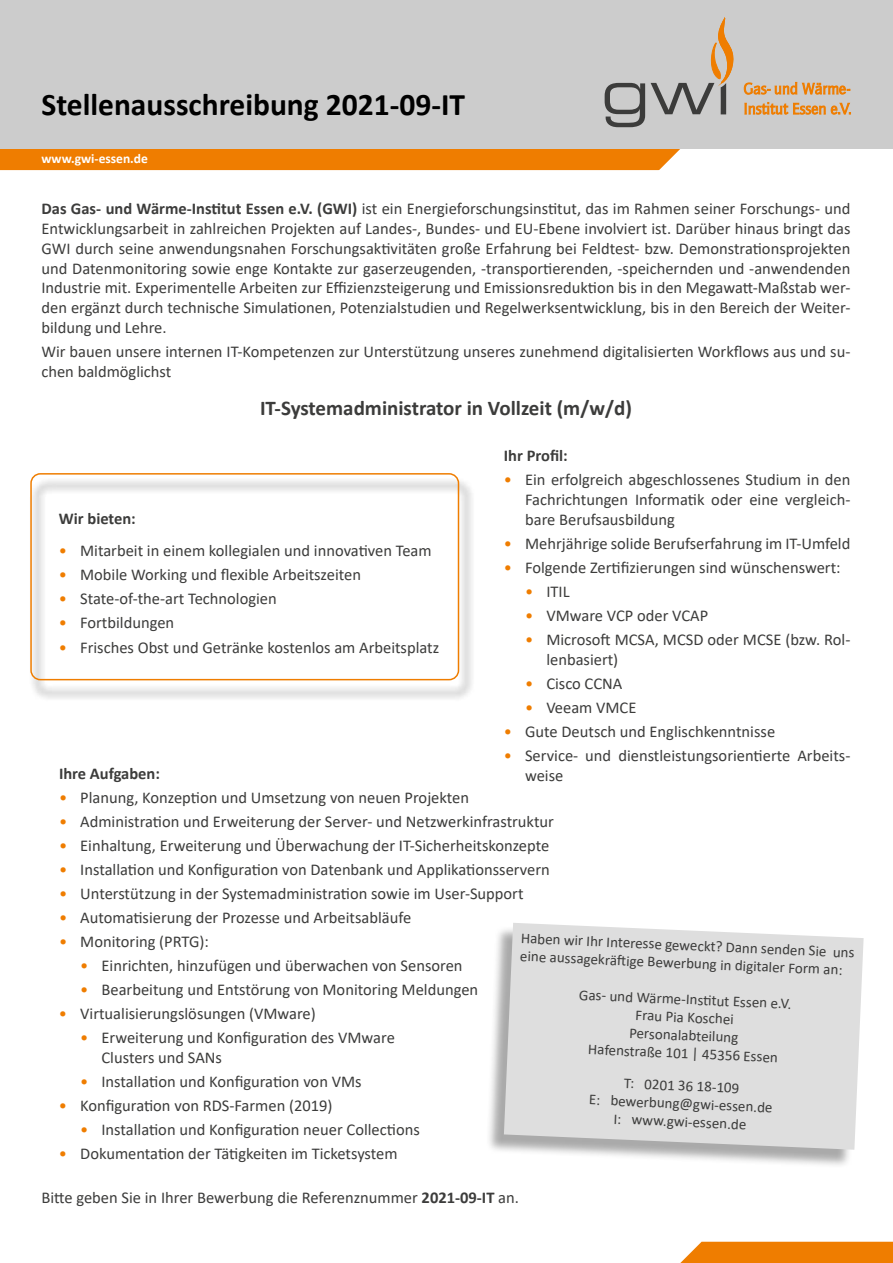
<style>
.page{position:relative;width:893px;height:1263px;background:#fff}
.page>*{position:absolute;margin:0;border:0;box-sizing:border-box;transform-origin:0 0}
.t1{font:700 31.5px "Calibri";color:#000}
.t2{font:700 21px "Calibri";color:#3c3c3b}
.t3{font:16.5px/19.8px "Calibri";color:#3c3c3b}
.t4{font:700 16.5px "Calibri";color:#3c3c3b}
.t5{font:15px/18px "Calibri";color:#3c3c3b;text-align:center}
.t6{font:700 13.5px "Calibri";color:#fff}
.s1{font-weight:700}
.s2{color:#ef7d00}
</style>
<div class="page">
<div style="left:0;top:0;width:893px;height:149px;background:#ccc"></div>
<div style="left:680px;top:1242px;width:213px;height:21px;background:#ef7d00"></div>
<svg style="left:0;top:17px;width:851px;height:154px"></svg>
<div style="left:486px;top:926px;width:375px;height:242px;background:#000;opacity:.34"></div>
<svg style="left:504px;top:923px;width:360px;height:227px;background:#dbdbdb"></svg>
<div style="left:29px;top:478px;width:446px;height:223px;background:#000;opacity:.75"></div>
<div style="left:30px;top:473px;width:429px;height:207px;border:2px solid #ef7d00;border-radius:9px"></div>
<h1 class="t1" style="left:41px;top:82px;width:425px">Stellenausschreibung 2021-09-IT</h1>
<p class="t6" style="left:41px;top:149px;width:108px">www.gwi-essen.de</p>
<p class="t3" style="left:41px;top:198px;width:810px;text-align:justify"><span class="s1">Das Gas- und Wärme-Institut Essen e.V. (GWI)</span> ist ein Energieforschungsinstitut, das im Rahmen seiner Forschungs- und Entwicklungsarbeit in zahlreichen Projekten auf Landes-, Bundes- und EU-Ebene involviert ist. Darüber hinaus bringt das GWI durch seine anwendungsnahen Forschungsaktivitäten große Erfahrung bei Feldtest- bzw. Demonstrationsprojekten und Datenmonitoring sowie enge Kontakte zur gaserzeugenden, -transportierenden, -speichernden und -anwendenden Industrie mit. Experimentelle Arbeiten zur Effizienzsteigerung und Emissionsreduktion bis in den Megawatt-Maßstab wer&shy;den ergänzt durch technische Simulationen, Potenzialstudien und Regelwerksentwicklung, bis in den Bereich der Weiter&shy;bildung und Lehre.</p>
<p class="t3" style="left:41px;top:341px;width:810px">Wir bauen unsere internen IT-Kompetenzen zur Unterstützung unseres zunehmend digitalisierten Workflows aus und su&shy;chen baldmöglichst</p>
<p class="t2" style="left:260px;top:393px;width:373px">IT-Systemadministrator in Vollzeit (m/w/d)</p>
<p class="t4" style="left:504px;top:444px;width:65px">Ihr Profil:</p>
<p class="t3" style="left:525px;top:469px;width:327px;text-align:justify;text-indent:-21px"><span class="s2">•</span> Ein erfolgreich abgeschlossenes Studium in den Fachrichtungen Informatik oder eine vergleich&shy;bare Berufsausbildung</p>
<p class="t3" style="left:504px;top:533px;width:348px"><span class="s2">•</span> Mehrjährige solide Berufserfahrung im IT-Umfeld</p>
<p class="t3" style="left:504px;top:557px;width:338px"><span class="s2">•</span> Folgende Zertifizierungen sind wünschenswert:</p>
<p class="t3" style="left:525px;top:581px;width:46px"><span class="s2">•</span> ITIL</p>
<p class="t3" style="left:525px;top:605px;width:185px"><span class="s2">•</span> VMware VCP oder VCAP</p>
<p class="t3" style="left:546px;top:629px;width:306px;text-indent:-21px"><span class="s2">•</span> Microsoft MCSA, MCSD oder MCSE (bzw. Rol&shy;lenbasiert)</p>
<p class="t3" style="left:525px;top:673px;width:99px"><span class="s2">•</span> Cisco CCNA</p>
<p class="t3" style="left:525px;top:697px;width:113px"><span class="s2">•</span> Veeam VMCE</p>
<p class="t3" style="left:504px;top:721px;width:273px"><span class="s2">•</span> Gute Deutsch und Englischkenntnisse</p>
<p class="t3" style="left:525px;top:745px;width:327px;text-indent:-21px"><span class="s2">•</span> Service- und dienstleistungsorientierte Arbeits&shy;weise</p>
<p class="t4" style="left:59px;top:507px;width:78px">Wir bieten:</p>
<p class="t3" style="left:59px;top:540px;width:374px"><span class="s2">•</span> Mitarbeit in einem kollegialen und innovativen Team</p>
<p class="t3" style="left:59px;top:564px;width:304px"><span class="s2">•</span> Mobile Working und flexible Arbeitszeiten</p>
<p class="t3" style="left:59px;top:589px;width:219px"><span class="s2">•</span> State-of-the-art Technologien</p>
<p class="t3" style="left:59px;top:613px;width:117px"><span class="s2">•</span> Fortbildungen</p>
<p class="t3" style="left:59px;top:637px;width:382px"><span class="s2">•</span> Frisches Obst und Getränke kostenlos am Arbeitsplatz</p>
<p class="t4" style="left:59px;top:761px;width:102px">Ihre Aufgaben:</p>
<p class="t3" style="left:59px;top:787px;width:412px"><span class="s2">•</span> Planung, Konzeption und Umsetzung von neuen Projekten</p>
<p class="t3" style="left:59px;top:811px;width:496px"><span class="s2">•</span> Administration und Erweiterung der Server- und Netzwerkinfrastruktur</p>
<p class="t3" style="left:59px;top:835px;width:492px"><span class="s2">•</span> Einhaltung, Erweiterung und Überwachung der IT-Sicherheitskonzepte</p>
<p class="t3" style="left:59px;top:859px;width:492px"><span class="s2">•</span> Installation und Konfiguration von Datenbank und Applikationsservern</p>
<p class="t3" style="left:59px;top:883px;width:466px"><span class="s2">•</span> Unterstützung in der Systemadministration sowie im User-Support</p>
<p class="t3" style="left:59px;top:907px;width:354px"><span class="s2">•</span> Automatisierung der Prozesse und Arbeitsabläufe</p>
<p class="t3" style="left:59px;top:931px;width:152px"><span class="s2">•</span> Monitoring (PRTG):</p>
<p class="t3" style="left:80px;top:955px;width:384px"><span class="s2">•</span> Einrichten, hinzufügen und überwachen von Sensoren</p>
<p class="t3" style="left:80px;top:979px;width:399px"><span class="s2">•</span> Bearbeitung und Entstörung von Monitoring Meldungen</p>
<p class="t3" style="left:59px;top:1003px;width:258px"><span class="s2">•</span> Virtualisierungslösungen (VMware)</p>
<p class="t3" style="left:101px;top:1027px;width:295px;text-indent:-21px"><span class="s2">•</span> Erweiterung und Konfiguration des VMware<br>Clusters und SANs</p>
<p class="t3" style="left:80px;top:1071px;width:283px"><span class="s2">•</span> Installation und Konfiguration von VMs</p>
<p class="t3" style="left:59px;top:1095px;width:275px"><span class="s2">•</span> Konfiguration von RDS-Farmen (2019)</p>
<p class="t3" style="left:80px;top:1119px;width:341px"><span class="s2">•</span> Installation und Konfiguration neuer Collections</p>
<p class="t3" style="left:59px;top:1143px;width:340px"><span class="s2">•</span> Dokumentation der Tätigkeiten im Ticketsystem</p>
<p class="t5" style="left:522px;top:927px;width:335px;text-align:left;rotate:3deg">Haben wir Ihr Interesse geweckt? Dann senden Sie uns eine aussagekräft ige Bewerbung in digitaler Form an:</p>
<p class="t5" style="left:580px;top:984px;width:214px;rotate:3deg">Gas- und Wärme-Insti tut Essen e.V.<br>Frau Pia Koschei<br>Personalabteilung<br>Hafenstraße 101 | 45356 Essen</p>
<p class="t5" style="left:591px;top:1071px;width:185px;rotate:3deg">T: 0201 36 18-109<br>E: bewerbung@gwi-essen.de<br>I: www.gwi-essen.de</p>
<p class="t3" style="left:41px;top:1187px;width:479px">Bitte geben Sie in Ihrer Bewerbung die Referenznummer <span class="s1">2021-09-IT</span> an.</p>
</div>
